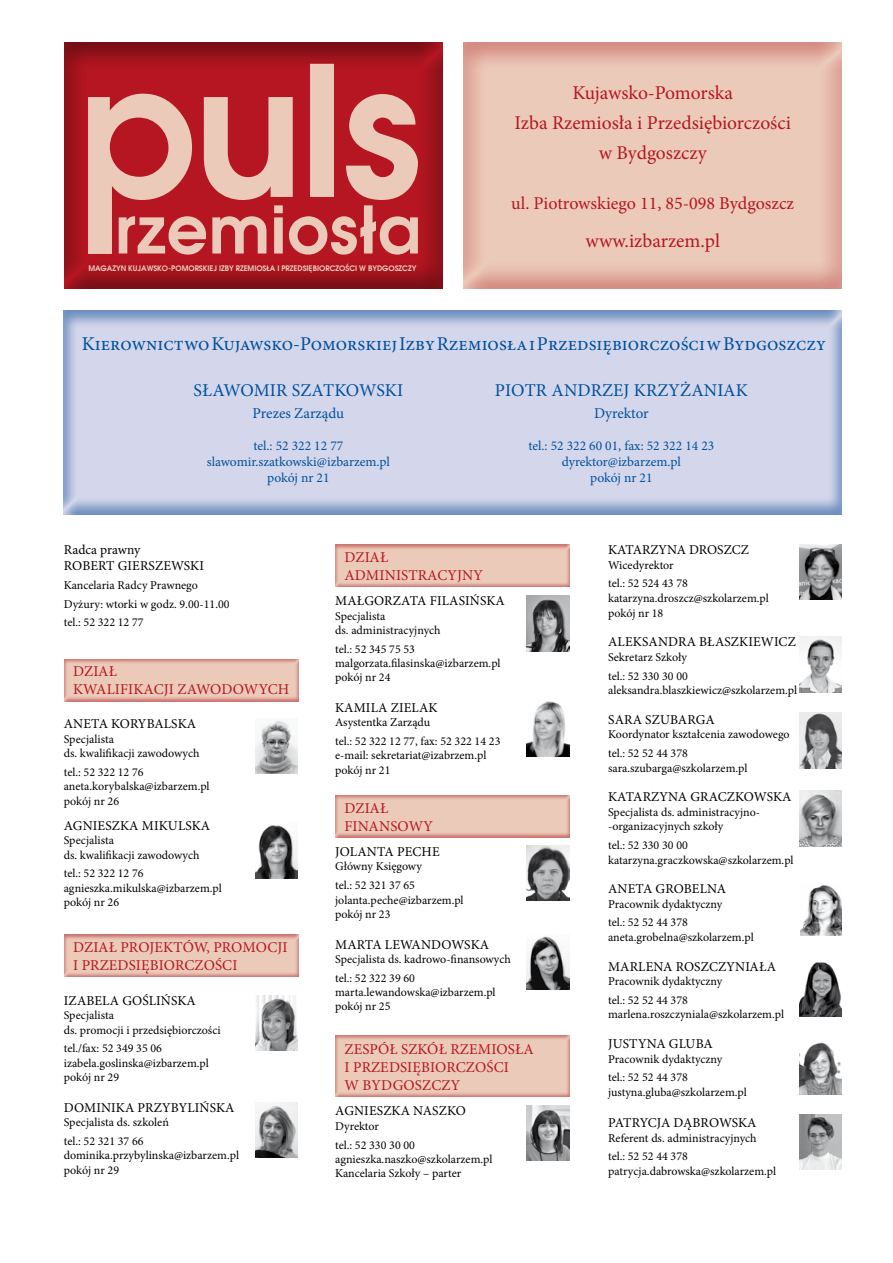
<style>
.page{position:relative;width:893px;height:1263px;background:#fff}
.page>*{position:absolute;margin:0;border:0;box-sizing:border-box;transform-origin:0 0}
.t1{font:19.5px/30px "Minion Pro";letter-spacing:-.005em;color:#b51621;text-align:center}
.t2{font:19.5px "Minion Pro";color:#004f9c}
.t3{font:18px "Minion Pro";letter-spacing:.02em;color:#004f9c}
.t4{font:18px "Minion Pro";color:#b51621}
.t5{font:15px/18px "Minion Pro";letter-spacing:.1em;color:#b51621}
.t6{font:15px/18px "Minion Pro";letter-spacing:.105em;color:#b51621}
.t7{font:15px/18px "Minion Pro";letter-spacing:.01em;color:#b51621}
.t8{font:15px "Minion Pro";letter-spacing:-.005em;color:#004f9c}
.t9{font:15px/18px "Minion Pro";letter-spacing:.11em;color:#b51621}
.t10{font:15px/18px "Minion Pro";letter-spacing:.06em;color:#b51621}
.t11{font:13.5px/16.2px "Minion Pro";letter-spacing:.095em;color:#000}
.t12{font:13.5px/16.2px "Minion Pro";color:#004f9c;text-align:center}
.t13{font:13.5px "Minion Pro";letter-spacing:.065em;color:#000}
.t14{font:13.5px "Minion Pro";letter-spacing:.075em;color:#000}
.t15{font:12px/14.4px "Minion Pro";color:#000}
.t16{font:700 7.5px "Avalon";letter-spacing:-.005em;color:#eccaba}
</style>
<div class="page">
<div style="left:461px;top:42px;width:382px;height:249px;background:#b51621;opacity:.5"></div>
<div style="left:62px;top:42px;width:381px;height:249px;background:#000;opacity:.5"></div>
<div style="left:63px;top:658px;width:237px;height:45px;background:#b51621;opacity:.5"></div>
<img style="left:255px;top:720px;width:43px;height:54px">
<img style="left:255px;top:825px;width:43px;height:53px">
<img style="left:527px;top:596px;width:42px;height:55px">
<img style="left:527px;top:1106px;width:42px;height:55px">
<img style="left:799px;top:637px;width:43px;height:55px">
<div style="left:63px;top:933px;width:237px;height:45px;background:#b51621;opacity:.5"></div>
<div style="left:334px;top:543px;width:237px;height:45px;background:#b51621;opacity:.5"></div>
<div style="left:334px;top:794px;width:237px;height:45px;background:#b51621;opacity:.5"></div>
<div style="left:334px;top:1034px;width:237px;height:64px;background:#b51621;opacity:.5"></div>
<svg style="left:88px;top:64px;width:330px;height:191px;fill:#b51621"></svg>
<img style="left:799px;top:791px;width:43px;height:55px">
<div style="left:52px;top:304px;width:790px;height:213px;background:#004f9c;opacity:.5"></div>
<img style="left:255px;top:995px;width:43px;height:55px">
<img style="left:799px;top:962px;width:43px;height:54px">
<img style="left:526px;top:936px;width:43px;height:54px">
<img style="left:527px;top:701px;width:42px;height:56px">
<img style="left:800px;top:885px;width:42px;height:50px">
<img style="left:799px;top:1042px;width:43px;height:52px">
<img style="left:800px;top:713px;width:42px;height:55px">
<img style="left:526px;top:846px;width:43px;height:55px">
<img style="left:255px;top:1102px;width:43px;height:56px">
<img style="left:799px;top:544px;width:43px;height:56px">
<img style="left:799px;top:1114px;width:43px;height:55px">
<p class="t16" style="left:88px;top:263px;width:330px">MAGAZYN KUJAWSKO-POMORSKIEJ IZBY RZEMIOSŁA I PRZEDSIĘBIORCZOŚCI W BYDGOSZCZY</p>
<h1 class="t1" style="left:514px;top:78px;width:278px">Kujawsko-Pomorska<br>Izba Rzemiosła i Przedsiębiorczości w Bydgoszczy</h1>
<h2 class="t4" style="left:511px;top:191px;width:284px">ul. Piotrowskiego 11, 85-098 Bydgoszcz</h2>
<h1 class="t1" style="left:585px;top:226px;width:136px">www.izbarzem.pl</h1>
<h1 class="t2" style="left:82px;top:331px;width:746px">Kierownictwo Kujawsko-Pomorskiej Izby Rzemiosła i Przedsiębiorczości w Bydgoszczy</h1>
<h2 class="t3" style="left:194px;top:378px;width:210px">Sławomir Szatkowski</h2>
<p class="t8" style="left:253px;top:403px;width:93px">Prezes Zarządu</p>
<p class="t12" style="left:207px;top:438px;width:185px">tel.: 52 322 12 77 slawomir.szatkowski@izbarzem.pl pokój nr 21</p>
<h2 class="t3" style="left:495px;top:378px;width:152px">PIOTR ANDRZEJ KRZY</h2>
<h2 class="t3" style="left:680px;top:378px;width:67px">ŻANIAk</h2>
<p class="t8" style="left:594px;top:403px;width:56px">Dyrektor</p>
<p class="t12" style="left:528px;top:438px;width:187px">tel.: 52 322 60 01, fax: 52 322 14 23 dyrektor@izbarzem.pl<br>pokój nr 21</p>
<p class="t11" style="left:64px;top:542px;width:141px">Radca prawny<br>robert gierszewski</p>
<p class="t15" style="left:64px;top:576px;width:167px;line-height:18.6px">Kancelaria Radcy Prawnego<br>Dyżury: wtorki w godz. 9.00-11.00 tel.: 52 322 12 77</p>
<p class="t7" style="left:73px;top:663px;width:218px">DZIAŁ<br>KWALIFIKACJI ZAWODOWYCH</p>
<p class="t11" style="left:64px;top:716px;width:58px">aneta KORY</p>
<p class="t11" style="left:147px;top:716px;width:51px">balska</p>
<p class="t15" style="left:64px;top:732px;width:137px">Specjalista<br>ds. kwalifikacji zawodowych</p>
<p class="t15" style="left:64px;top:765px;width:147px">tel.: 52 322 12 76 aneta.korybalska@izbarzem.pl pokój nr 26</p>
<p class="t11" style="left:64px;top:818px;width:148px">agnieszka mikulska</p>
<p class="t15" style="left:64px;top:833px;width:137px">Specjalista<br>ds. kwalifikacji zawodowych</p>
<p class="t15" style="left:64px;top:866px;width:160px">tel.: 52 322 12 76 agnieszka.mikulska@izbarzem.pl pokój nr 26</p>
<p class="t6" style="left:73px;top:938px;width:202px">dział projektów, promocji i przedsiębiorczości</p>
<p class="t11" style="left:64px;top:992px;width:133px">Izabela Goślińska</p>
<p class="t15" style="left:64px;top:1008px;width:158px">Specjalista<br>ds. promocji i przedsiębiorczości</p>
<p class="t15" style="left:64px;top:1041px;width:147px">tel./fax: 52 349 35 06 izabela.goslinska@izbarzem.pl pokój nr 29</p>
<p class="t13" style="left:64px;top:1098px;width:172px">Dominika Przybylińska</p>
<p class="t15" style="left:64px;top:1113px;width:107px;line-height:18.6px">Specjalista ds. szkoleń tel.: 52 321 37 66</p>
<p class="t15" style="left:64px;top:1148px;width:177px">dominika.przybylinska@izbarzem.pl pokój nr 29</p>
<p class="t9" style="left:344px;top:548px;width:140px">DZIAŁ administracyjny</p>
<p class="t14" style="left:335px;top:592px;width:171px">małgorzata Filasińska</p>
<p class="t15" style="left:335px;top:609px;width:107px">Specjalista<br>ds. administracyjnych</p>
<p class="t15" style="left:335px;top:642px;width:167px">tel.: 52 345 75 53 malgorzata.filasinska@izbarzem.pl pokój nr 24</p>
<p class="t11" style="left:335px;top:700px;width:102px">Kamila Zielak</p>
<p class="t15" style="left:335px;top:713px;width:167px;line-height:18.6px">Asystentka Zarządu<br>tel.: 52 322 12 77, fax: 52 322 14 23</p>
<p class="t15" style="left:335px;top:748px;width:153px">e-mail: sekretariat@izabrzem.pl pokój nr 21</p>
<p class="t10" style="left:344px;top:799px;width:90px">DZIAŁ finansowy</p>
<p class="t11" style="left:335px;top:844px;width:106px">jolanta peche</p>
<p class="t15" style="left:335px;top:857px;width:88px;line-height:18.6px">Główny Księgowy tel.: 52 321 37 65</p>
<p class="t15" style="left:335px;top:892px;width:130px">jolanta.peche@izbarzem.pl pokój nr 23</p>
<p class="t11" style="left:335px;top:936px;width:155px">Marta Lewand owska</p>
<p class="t15" style="left:335px;top:950px;width:177px;line-height:18.6px">Specjalista ds. kadrowo-finansowych tel.: 52 322 39 60</p>
<p class="t15" style="left:335px;top:985px;width:162px">marta.lewandowska@izbarzem.pl pokój nr 25</p>
<p class="t5" style="left:344px;top:1040px;width:191px">zespół szkół rzemiosła i przedsiębiorczości<br>w bydgoszczy</p>
<p class="t11" style="left:335px;top:1103px;width:132px">agnieszka naszko</p>
<p class="t15" style="left:335px;top:1117px;width:81px;line-height:18.6px">Dyrektor<br>tel.: 52 330 30 00</p>
<p class="t15" style="left:335px;top:1152px;width:159px">agnieszka.naszko@szkolarzem.pl<br>Kancelaria Szkoły – parter</p>
<p class="t11" style="left:608px;top:542px;width:35px">KATARZYNA</p>
<p class="t11" style="left:689px;top:542px;width:19px">DROSZ</p>
<p class="t11" style="left:732px;top:542px;width:18px">CZ</p>
<p class="t15" style="left:608px;top:555px;width:81px;line-height:18.8px">Wicedyrektor tel.: 52 524 43 78</p>
<p class="t15" style="left:608px;top:591px;width:162px">katarzyna.droszcz@szkolarzem.pl pokój nr 18</p>
<p class="t11" style="left:608px;top:634px;width:163px">Aleksandra Błaszkiewic</p>
<p class="t11" style="left:788px;top:634px;width:10px">z</p>
<p class="t15" style="left:608px;top:647px;width:81px;line-height:18.8px">Sekretarz Szkoły tel.: 52 330 30 00</p>
<p class="t15" style="left:608px;top:683px;width:191px">aleksandra.blaszkiewicz@szkolarzem.pl</p>
<p class="t11" style="left:608px;top:711px;width:108px">Sara Szubarga</p>
<p class="t15" style="left:608px;top:725px;width:183px;line-height:18.8px">Koordynator kształcenia zawodowego tel.: 52 52 44 378</p>
<p class="t15" style="left:608px;top:760px;width:141px">sara.szubarga@szkolarzem.pl</p>
<p class="t11" style="left:608px;top:789px;width:185px">Katarzyna Graczkowska</p>
<p class="t15" style="left:608px;top:804px;width:154px">Specjalista ds. administracyjno--organizacyjnych szkoły</p>
<p class="t15" style="left:608px;top:838px;width:187px">tel.: 52 330 30 00 katarzyna.graczkowska@szkolarzem.pl</p>
<p class="t11" style="left:608px;top:881px;width:119px">Aneta Grobelna</p>
<p class="t15" style="left:608px;top:894px;width:116px;line-height:18.8px">Pracownik dydaktyczny tel.: 52 52 44 378</p>
<p class="t15" style="left:608px;top:930px;width:147px">aneta.grobelna@szkolarzem.pl</p>
<p class="t11" style="left:608px;top:958px;width:169px">Marlena Roszczyniała</p>
<p class="t15" style="left:608px;top:972px;width:116px;line-height:18.8px">Pracownik dydaktyczny tel.: 52 52 44 378</p>
<p class="t15" style="left:608px;top:1007px;width:178px">marlena.roszczyniala@szkolarzem.pl</p>
<p class="t11" style="left:608px;top:1036px;width:106px">Justyna Gluba</p>
<p class="t15" style="left:608px;top:1049px;width:116px;line-height:18.8px">Pracownik dydaktyczny tel.: 52 52 44 378</p>
<p class="t15" style="left:608px;top:1085px;width:140px">justyna.gluba@szkolarzem.pl</p>
<p class="t11" style="left:608px;top:1115px;width:150px">Patrycja Dąbrowska</p>
<p class="t15" style="left:608px;top:1128px;width:150px;line-height:18.6px">Referent ds. administracyjnych tel.: 52 52 44 378</p>
<p class="t15" style="left:608px;top:1163px;width:170px">patrycja.dabrowska@szkolarzem.pl</p>
</div>
